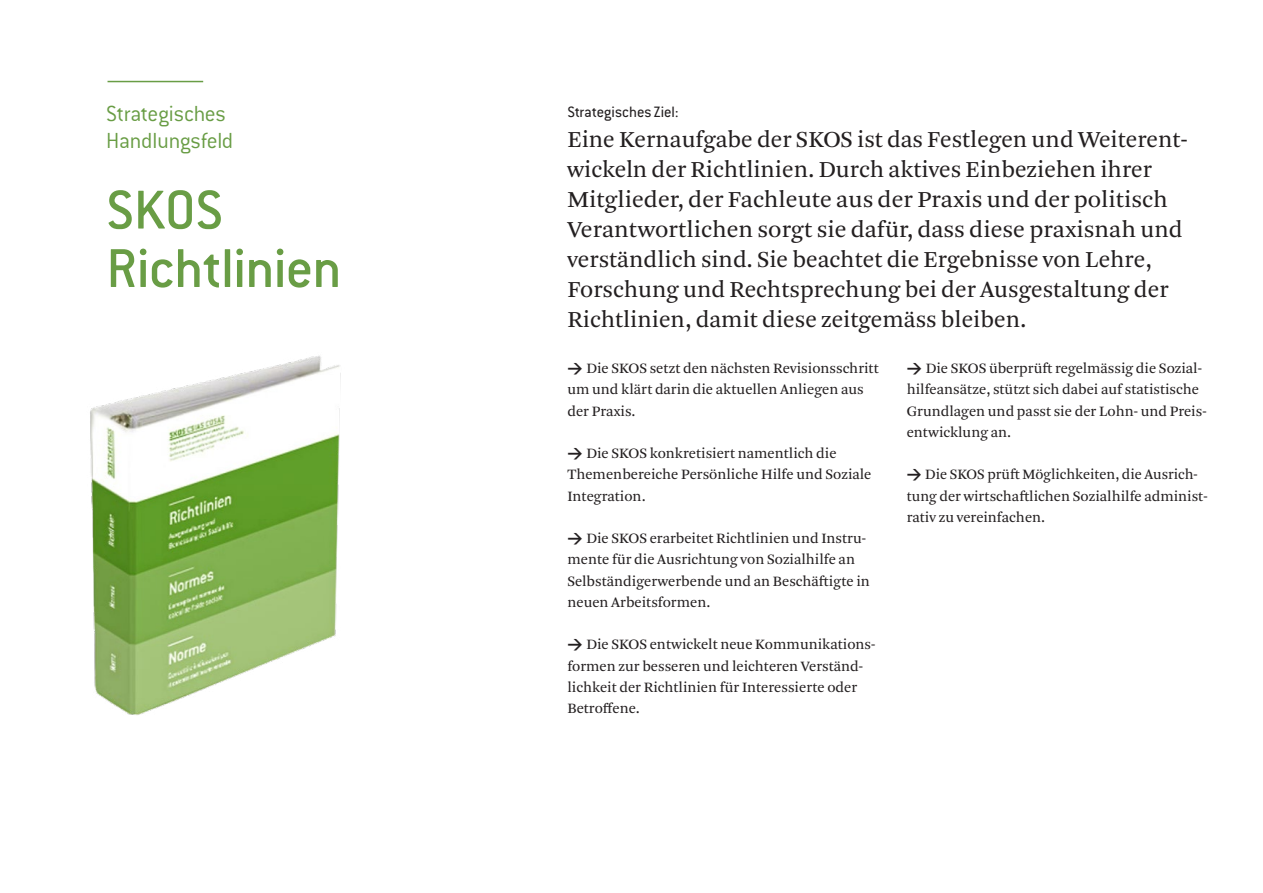
<style>
.page{position:relative;width:1263px;height:893px;background:#fff}
.page>*{position:absolute;margin:0;border:0;box-sizing:border-box;transform-origin:0 0}
.t1{font:500 60px/58.5px "Conduit ITC Std";letter-spacing:-.015em;color:#699d45}
.t2{font:24px/30px "Arnhem Pro Blond";color:#231f20}
.t3{font:300 24px/27px "Conduit ITC Std";letter-spacing:-.015em;color:#699d45}
.t4{font:16.5px "Conduit ITC Std";letter-spacing:.01em;color:#231f20}
.t5{font:15px/21.3px "Arnhem Pro Blond";color:#231f20}
.s1{font-family:"DINOT";font-weight:700}
</style>
<div class="page">
<hr style="left:108px;top:81px;width:95px;height:1px;background:#699d45">
<img style="left:90px;top:355px;width:251px;height:360px">
<h2 class="t3" style="left:106px;top:100px;width:128px">Strategisches<br>Handlungsfeld</h2>
<p class="t4" style="left:567px;top:102px;width:112px">Strategisches Ziel:</p>
<p class="t2" style="left:567px;top:125px;width:621px">Eine Kernaufgabe der SKOS ist das Festlegen und Weiterent&shy;wickeln der Richtlinien. Durch aktives Einbeziehen ihrer Mitglieder, der Fachleute aus der Praxis und der politisch Verantwortlichen sorgt sie dafür, dass diese praxisnah und verständlich sind. Sie beachtet die Ergebnisse von Lehre, Forschung und Rechtsprechung bei der Ausgestaltung der Richtlinien, damit diese zeitgemäss bleiben.</p>
<p class="t5" style="left:567px;top:358px;width:313px"><span class="s1">→</span> Die SKOS setzt den nächsten Revisionsschritt um und klärt darin die aktuellen Anliegen aus der Praxis.</p>
<p class="t5" style="left:567px;top:443px;width:306px"><span class="s1">→</span> Die SKOS konkretisiert namentlich die<br>Themenbereiche Persönliche Hilfe und Soziale<br>Integration.</p>
<p class="t5" style="left:567px;top:528px;width:304px"><span class="s1">→</span> Die SKOS erarbeitet Richtlinien und Instru&shy;mente für die Ausrichtung von Sozialhilfe an Selbständigerwerbende und an Beschäftigte in neuen Arbeitsformen.</p>
<p class="t5" style="left:567px;top:634px;width:309px"><span class="s1">→</span> Die SKOS entwickelt neue Kommunikations&shy;formen zur besseren und leichteren Verständ&shy;lichkeit der Richtlinien für Interessierte oder Betroffene.</p>
<h1 class="t1" style="left:106px;top:179px;width:237px">SKOS<br>Richtlinien</h1>
<p class="t5" style="left:907px;top:358px;width:301px"><span class="s1">→</span> Die SKOS überprüft regelmässig die Sozial&shy;hilfeansätze, stützt sich dabei auf statistische Grundlagen und passt sie der Lohn- und Preis&shy;entwicklung an.</p>
<p class="t5" style="left:907px;top:464px;width:302px"><span class="s1">→</span> Die SKOS prüft Möglichkeiten, die Ausrich&shy;tung der wirtschaftlichen Sozialhilfe administ&shy;rativ zu vereinfachen.</p>
</div>
